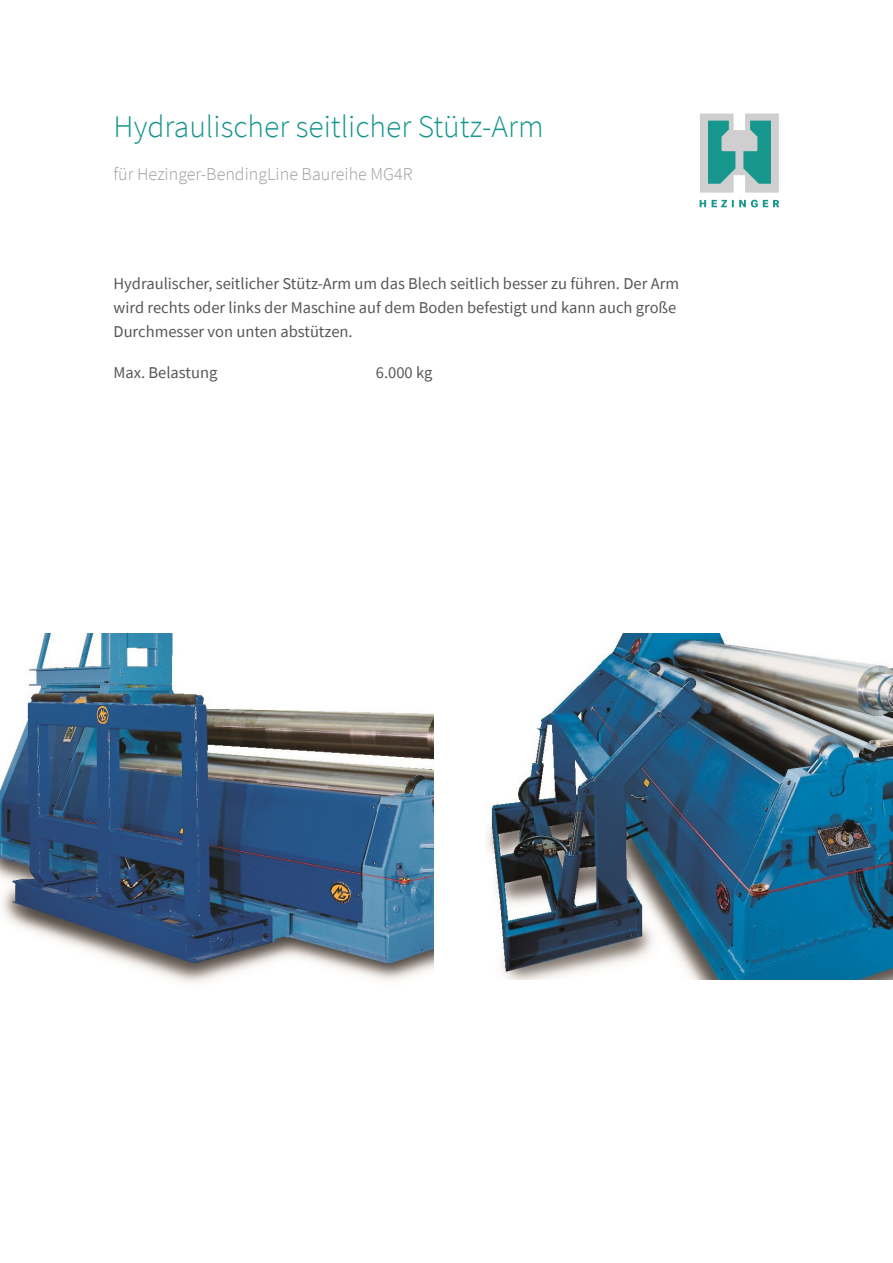
<style>
.page{position:relative;width:893px;height:1263px;background:#fff}
.page>*{position:absolute;margin:0;border:0;box-sizing:border-box;transform-origin:0 0}
.t1{font:300 31.5px "Source Sans Pro";color:#16968d}
.t2{font:300 18px "Source Sans Pro";color:#9d9d9c}
.t3{font:16.5px/24px "Source Sans Pro";color:#575756}
</style>
<div class="page">
<svg style="left:700px;top:114px;width:79px;height:79px;background:#86bab7"></svg>
<svg style="left:700px;top:200px;width:79px;height:7px"></svg>
<img style="left:0;top:634px;width:434px;height:349px">
<img style="left:486px;top:634px;width:407px;height:345px">
<h1 class="t1" style="left:114px;top:107px;width:432px">Hydraulischer seitlicher Stütz-Arm</h1>
<p class="t2" style="left:114px;top:163px;width:301px">für Hezinger-BendingLine Baureihe MG4R</p>
<p class="t3" style="left:114px;top:271px;width:567px">Hydraulischer, seitlicher Stütz-Arm um das Blech seitlich besser zu führen. Der Arm wird rechts oder links der Maschine auf dem Boden befestigt und kann auch große<br>Durchmesser von unten abstützen.</p>
<p class="t3" style="left:114px;top:360px;width:105px">Max. Belastung</p>
<p class="t3" style="left:376px;top:360px;width:58px">6.000 kg</p>
</div>
